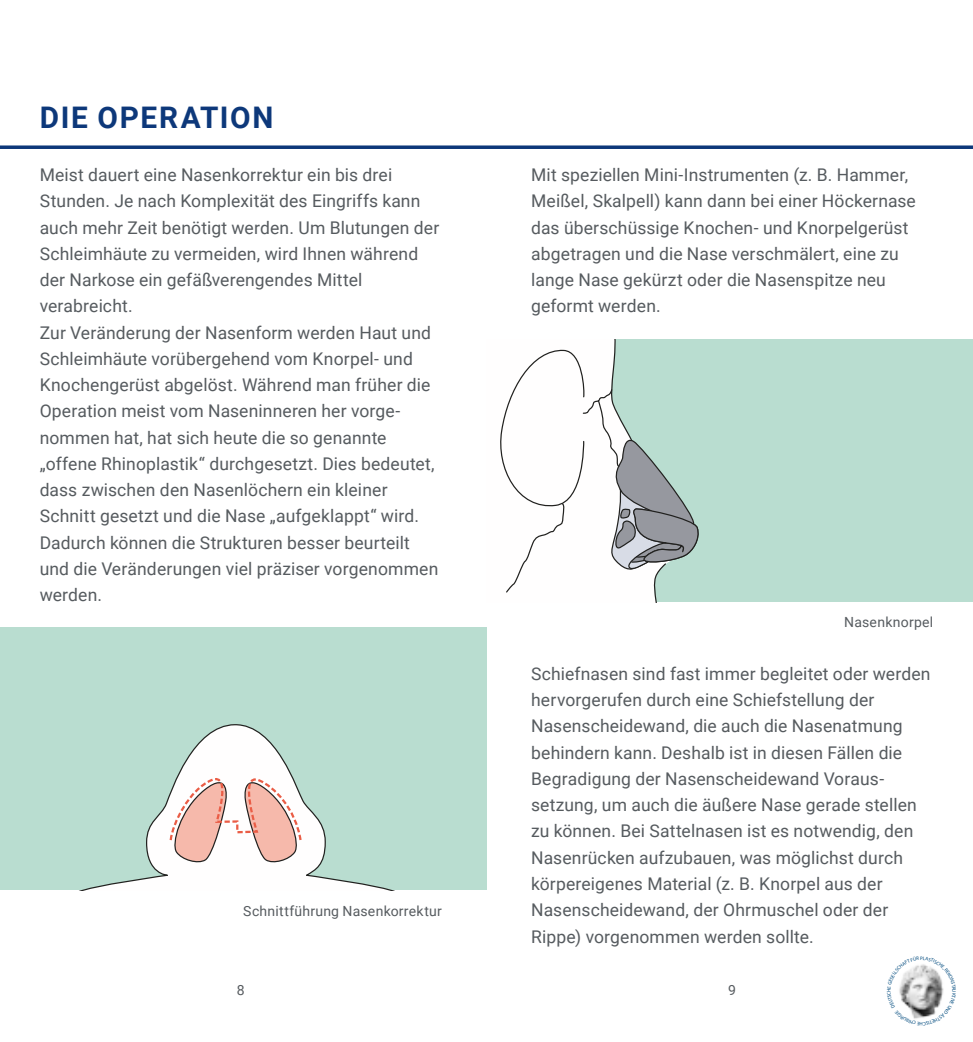
<style>
.page{position:relative;width:973px;height:1042px;background:#fff}
.page>*{position:absolute;margin:0;border:0;box-sizing:border-box;transform-origin:0 0}
.t1{font:700 29.75px "Roboto";letter-spacing:.055em;color:#0d387a}
.t2{font:17.5px/26.2px "Roboto";letter-spacing:.01em;color:#565b5f}
.t3{font:14px "Roboto";letter-spacing:.02em;color:#565b5f}
</style>
<div class="page">
<svg style="left:0;top:145px;width:972px;height:4px;fill:#0e397a"></svg>
<div style="left:0;top:627px;width:486px;height:263px;background:#b9ddd0"></div>
<svg style="left:82px;top:724px;width:310px;height:166px"></svg>
<svg style="left:168px;top:768px;width:135px;height:96px"></svg>
<div style="left:486px;top:339px;width:486px;height:263px;background:#b9ddd0"></div>
<div style="left:486px;top:339px;width:8px;height:263px;background:#fffefe"></div>
<svg style="left:494px;top:339px;width:205px;height:263px"></svg>
<svg style="left:899px;top:964px;width:45px;height:55px"></svg>
<h1 class="t1" style="left:40px;top:96px;width:235px">DIE OPERATION</h1>
<p class="t2" style="left:40px;top:161px;width:401px">Meist dauert eine Nasenkorrektur ein bis drei Stunden. Je nach Komplexität des Eingriffs kann auch mehr Zeit benötigt werden. Um Blutungen der Schleimhäute zu vermeiden, wird Ihnen während der Narkose ein gefäßverengendes Mittel verabreicht.<br>Zur Veränderung der Nasenform werden Haut und Schleimhäute vorübergehend vom Knorpel- und Knochengerüst abgelöst. Während man früher die Operation meist vom Naseninneren her vorge&shy;nommen hat, hat sich heute die so genannte „offene Rhinoplastik“ durchgesetzt. Dies bedeutet, dass zwischen den Nasenlöchern ein kleiner Schnitt gesetzt und die Nase „aufgeklappt“ wird.<br>Dadurch können die Strukturen besser beurteilt und die Veränderungen viel präziser vorgenommen werden.</p>
<p class="t3" style="left:243px;top:901px;width:200px">Schnittführung Nasenkorrektur</p>
<p class="t2" style="left:531px;top:161px;width:386px">Mit speziellen Mini-Instrumenten (z. B. Hammer, Meißel, Skalpell) kann dann bei einer Höckernase das überschüssige Knochen- und Knorpelgerüst abgetragen und die Nase verschmälert, eine zu lange Nase gekürzt oder die Nasenspitze neu geformt werden.</p>
<p class="t3" style="left:844px;top:612px;width:90px">Nasenknorpel</p>
<p class="t2" style="left:531px;top:660px;width:401px">Schiefnasen sind fast immer begleitet oder werden hervorgerufen durch eine Schiefstellung der Nasenscheidewand, die auch die Nasenatmung behindern kann. Deshalb ist in diesen Fällen die Begradigung der Nasenscheidewand Voraus&shy;setzung, um auch die äußere Nase gerade stellen zu können. Bei Sattelnasen ist es notwendig, den Nasenrücken aufzubauen, was möglichst durch körpereigenes Material (z. B. Knorpel aus der Nasenscheidewand, der Ohrmuschel oder der Rippe) vorgenommen werden sollte.</p>
<p class="t3" style="left:237px;top:980px;width:9px">8</p>
<p class="t3" style="left:728px;top:980px;width:9px">9</p>
</div>
